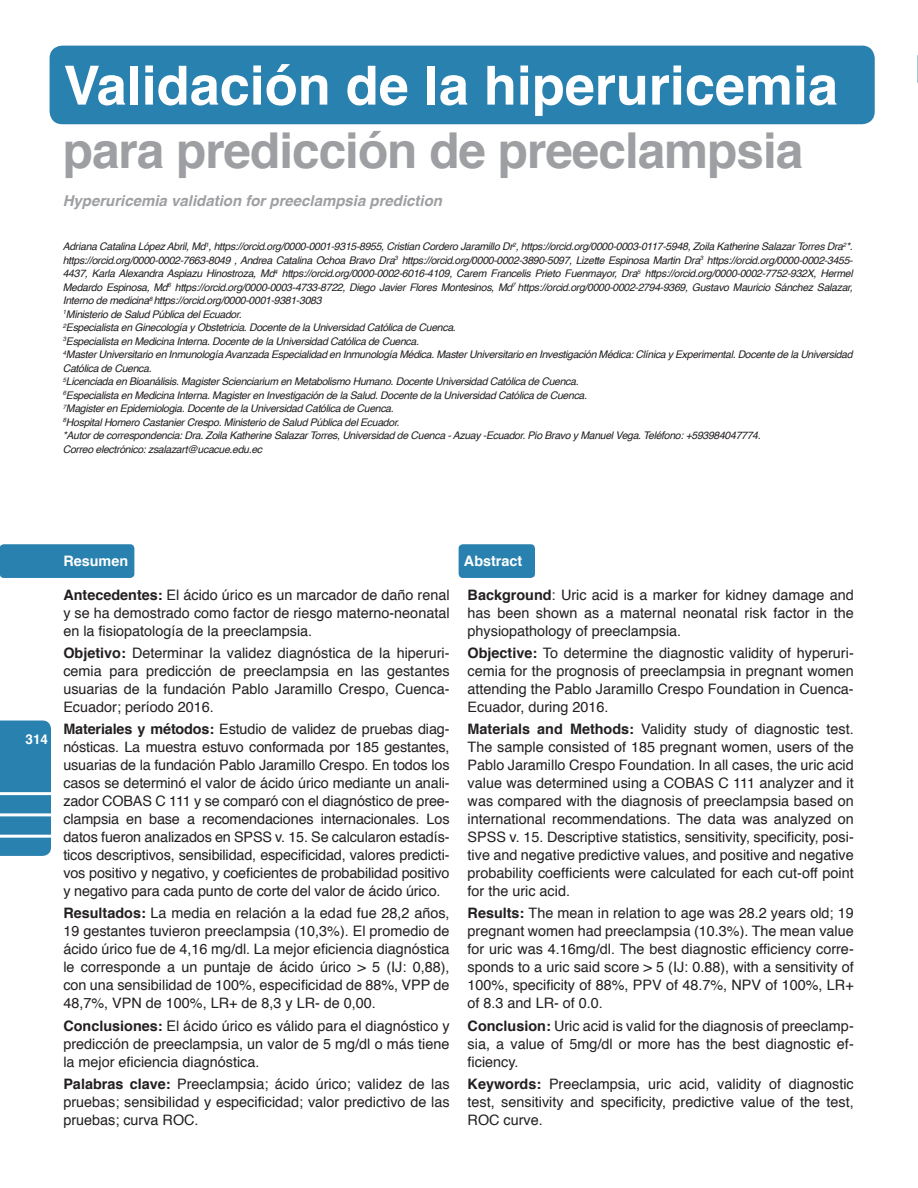
<style>
.page{position:relative;width:918px;height:1188px;background:#fff}
.page>*{position:absolute;margin:0;border:0;box-sizing:border-box;transform-origin:0 0}
.t1{font:700 54px "Helvetica";color:#fff}
.t2{font:700 49.5px "Helvetica";letter-spacing:-.02em;color:#9d9fa2}
.t3{font:italic 700 15px "Helvetica";color:#9d9fa2}
.t4{font:14.4px/18px "Helvetica";color:#231f20;text-align:justify}
.t5{font:700 14.4px "Helvetica";color:#fff}
.t6{font:700 13.5px "Helvetica";color:#fff}
.Párrafo_de_lista{font:italic 10.5px/13.5px "Helvetica";letter-spacing:-.03em;color:#231f20;text-align:justify}
.s1{font-weight:700}
</style>
<div class="page">
<div style="left:0;top:721px;width:51px;height:135px;background:#2881ae"></div>
<hr style="left:0;top:835px;width:51px;height:3px;background:#fff">
<hr style="left:0;top:813px;width:51px;height:3px;background:#fff">
<hr style="left:0;top:792px;width:51px;height:3px;background:#fff">
<div style="left:50px;top:46px;width:825px;height:78px;background:#2881ae;border-radius:13px"></div>
<div style="left:0;top:544px;width:134px;height:34px;background:#2881ae;border-radius:4px"></div>
<div style="left:459px;top:544px;width:76px;height:34px;background:#2881ae;border-radius:4px"></div>
<svg style="left:917px;top:54px;width:1px;height:29px"></svg>
<p class="t1" style="left:64px;top:42px;width:776px">Validación de la hiperuricemia</p>
<p class="t2" style="left:63px;top:110px;width:742px">para predicción de preeclampsia</p>
<p class="t3" style="left:63px;top:189px;width:381px">Hyperuricemia validation for preeclampsia prediction</p>
<p class="Párrafo_de_lista" style="left:63px;top:240px;width:791px">Adriana Catalina López Abril, Md<sup>1</sup>, https://orcid.org/0000-0001-9315-8955, Cristian Cordero Jaramillo Dr<sup>2</sup>, https://orcid.org/0000-0003-0117-5948, Zoila Katherine Salazar Torres Dra<sup>2</sup>*. https://orcid.org/0000-0002-7663-8049 , Andrea Catalina Ochoa Bravo Dra<sup>3</sup> https://orcid.org/0000-0002-3890-5097, Lizette Espinosa Martin Dra<sup>3</sup> https://orcid.org/0000-0002-3455- 4437, Karla Alexandra Aspiazu Hinostroza, Md<sup>4</sup> https://orcid.org/0000-0002-6016-4109, Carem Francelis Prieto Fuenmayor, Dra<sup>5</sup> https://orcid.org/0000-0002-7752-932X, Hermel Medardo Espinosa, Md<sup>6</sup> https://orcid.org/0000-0003-4733-8722, Diego Javier Flores Montesinos, Md<sup>7</sup> https://orcid.org/0000-0002-2794-9369, Gustavo Mauricio Sánchez Salazar, Interno de medicina<sup>8</sup> https://orcid.org/0000-0001-9381-3083</p>
<p class="Párrafo_de_lista" style="left:63px;top:308px;width:180px"><sup>1</sup>Ministerio de Salud Pública del Ecuador.</p>
<p class="Párrafo_de_lista" style="left:63px;top:321px;width:395px"><sup>2</sup>Especialista en Ginecología y Obstetricia. Docente de la Universidad Católica de Cuenca.</p>
<p class="Párrafo_de_lista" style="left:63px;top:335px;width:358px"><sup>3</sup>Especialista en Medicina Interna. Docente de la Universidad Católica de Cuenca.</p>
<p class="Párrafo_de_lista" style="left:63px;top:348px;width:791px"><sup>4</sup>Master Universitario en Inmunología Avanzada Especialidad en Inmunología Médica. Master Universitario en Investigación Médica: Clínica y Experimental. Docente de la Universidad<br>Católica de Cuenca.</p>
<p class="Párrafo_de_lista" style="left:63px;top:375px;width:517px"><sup>5</sup>Licenciada en Bioanálisis. Magister Scienciarium en Metabolismo Humano. Docente Universidad Católica de Cuenca.</p>
<p class="Párrafo_de_lista" style="left:63px;top:389px;width:526px"><sup>6</sup>Especialista en Medicina Interna. Magister en Investigación de la Salud. Docente de la Universidad Católica de Cuenca.</p>
<p class="Párrafo_de_lista" style="left:63px;top:402px;width:332px"><sup>7</sup>Magister en Epidemiologia. Docente de la Universidad Católica de Cuenca.</p>
<p class="Párrafo_de_lista" style="left:63px;top:416px;width:338px"><sup>8</sup>Hospital Homero Castanier Crespo. Ministerio de Salud Pública del Ecuador.</p>
<p class="Párrafo_de_lista" style="left:63px;top:429px;width:699px">*Autor de correspondencia: Dra. Zoila Katherine Salazar Torres, Universidad de Cuenca - Azuay -Ecuador. Pio Bravo y Manuel Vega. Teléfono: +593984047774.</p>
<p class="Párrafo_de_lista" style="left:63px;top:443px;width:201px">Correo electrónico: zsalazart@ucacue.edu.ec</p>
<p class="t6" style="left:26px;top:729px;width:24px">314</p>
<p class="t5" style="left:63px;top:549px;width:66px">Resumen</p>
<p class="t4" style="left:63px;top:586px;width:388px"><span class="s1">Antecedentes:</span> El ácido úrico es un marcador de daño renal y se ha demostrado como factor de riesgo materno-neonatal en la fisiopatología de la preeclampsia.</p>
<p class="t4" style="left:63px;top:644px;width:388px"><span class="s1">Objetivo:</span> Determinar la validez diagnóstica de la hiperuri&shy;cemia para predicción de preeclampsia en las gestantes usuarias de la fundación Pablo Jaramillo Crespo, Cuenca-Ecuador; período 2016.</p>
<p class="t4" style="left:63px;top:721px;width:388px"><span class="s1">Materiales y métodos:</span> Estudio de validez de pruebas diag&shy;nósticas. La muestra estuvo conformada por 185 gestantes, usuarias de la fundación Pablo Jaramillo Crespo. En todos los casos se determinó el valor de ácido úrico mediante un anali&shy;zador COBAS C 111 y se comparó con el diagnóstico de pree&shy;clampsia en base a recomendaciones internacionales. Los datos fueron analizados en SPSS v. 15. Se calcularon estadís&shy;ticos descriptivos, sensibilidad, especificidad, valores predicti&shy;vos positivo y negativo, y coeficientes de probabilidad positivo y negativo para cada punto de corte del valor de ácido úrico.</p>
<p class="t4" style="left:63px;top:905px;width:388px"><span class="s1">Resultados:</span> La media en relación a la edad fue 28,2 años, 19 gestantes tuvieron preeclampsia (10,3%). El promedio de ácido úrico fue de 4,16 mg/dl. La mejor eficiencia diagnóstica le corresponde a un puntaje de ácido úrico &gt; 5 (IJ: 0,88), con una sensibilidad de 100%, especificidad de 88%, VPP de 48,7%, VPN de 100%, LR+ de 8,3 y LR- de 0,00.</p>
<p class="t4" style="left:63px;top:1017px;width:388px"><span class="s1">Conclusiones:</span> El ácido úrico es válido para el diagnóstico y predicción de preeclampsia, un valor de 5 mg/dl o más tiene la mejor eficiencia diagnóstica.</p>
<p class="t4" style="left:63px;top:1075px;width:388px"><span class="s1">Palabras clave:</span> Preeclampsia; ácido úrico; validez de las pruebas; sensibilidad y especificidad; valor predictivo de las pruebas; curva ROC.</p>
<p class="t5" style="left:464px;top:549px;width:60px">Abstract</p>
<p class="t4" style="left:468px;top:586px;width:388px"><span class="s1">Background</span>: Uric acid is a marker for kidney damage and has been shown as a maternal neonatal risk factor in the physiopathology of preeclampsia.</p>
<p class="t4" style="left:468px;top:644px;width:388px"><span class="s1">Objective:</span> To determine the diagnostic validity of hyperuri&shy;cemia for the prognosis of preeclampsia in pregnant women attending the Pablo Jaramillo Crespo Foundation in Cuenca-Ecuador, during 2016.</p>
<p class="t4" style="left:468px;top:721px;width:388px"><span class="s1">Materials and Methods:</span> Validity study of diagnostic test.<br>The sample consisted of 185 pregnant women, users of the Pablo Jaramillo Crespo Foundation. In all cases, the uric acid value was determined using a COBAS C 111 analyzer and it was compared with the diagnosis of preeclampsia based on international recommendations. The data was analyzed on SPSS v. 15. Descriptive statistics, sensitivity, specificity, posi&shy;tive and negative predictive values, and positive and negative probability coefficients were calculated for each cut-off point for the uric acid.</p>
<p class="t4" style="left:468px;top:905px;width:388px"><span class="s1">Results:</span> The mean in relation to age was 28.2 years old; 19 pregnant women had preeclampsia (10.3%). The mean value for uric was 4.16mg/dl. The best diagnostic efficiency corre&shy;sponds to a uric said score &gt; 5 (IJ: 0.88), with a sensitivity of 100%, specificity of 88%, PPV of 48.7%, NPV of 100%, LR+ of 8.3 and LR- of 0.0.</p>
<p class="t4" style="left:468px;top:1017px;width:388px"><span class="s1">Conclusion:</span> Uric acid is valid for the diagnosis of preeclamp&shy;sia, a value of 5mg/dl or more has the best diagnostic ef&shy;ficiency.</p>
<p class="t4" style="left:468px;top:1075px;width:388px"><span class="s1">Keywords:</span> Preeclampsia, uric acid, validity of diagnostic test, sensitivity and specificity, predictive value of the test, ROC curve.</p>
</div>
